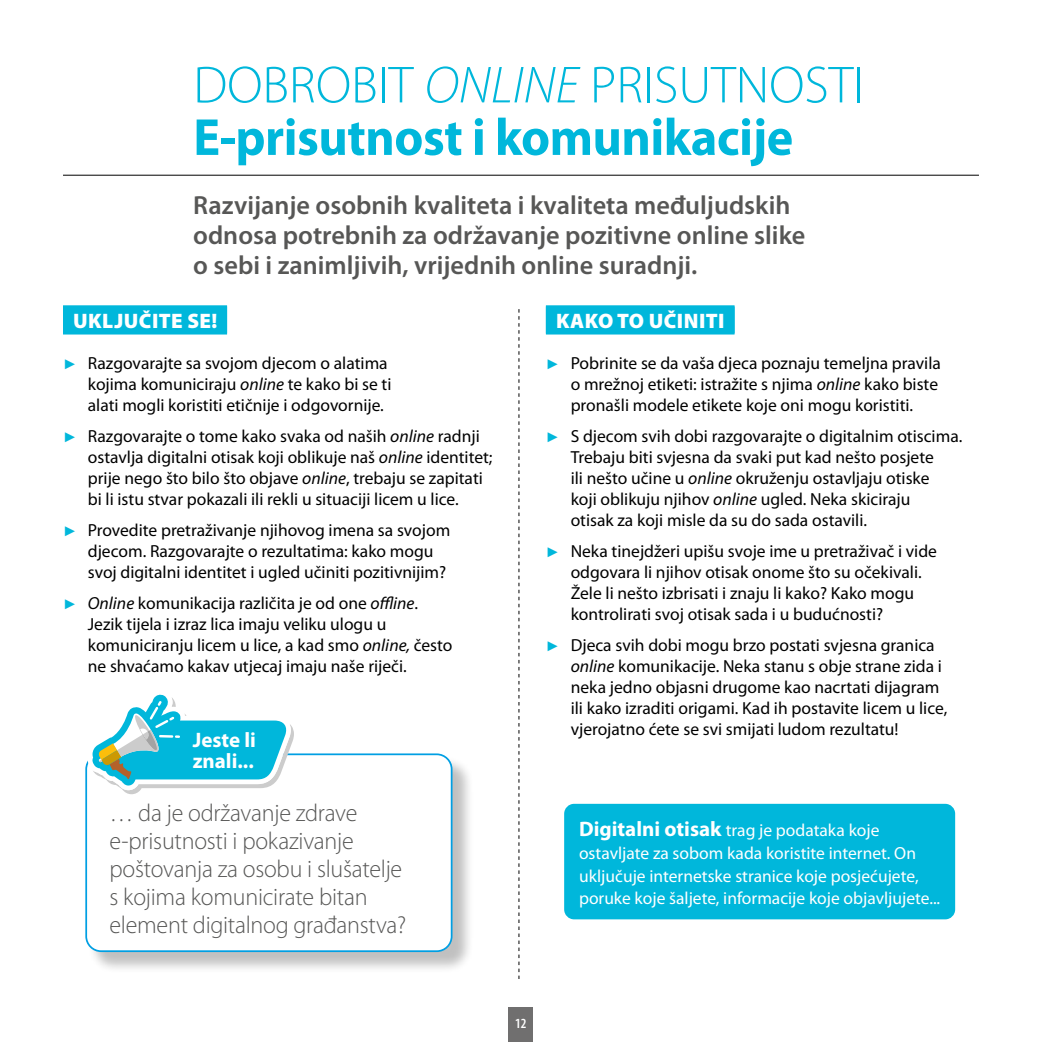
<style>
.page{position:relative;width:1042px;height:1042px;background:#fff}
.page>*{position:absolute;margin:0;border:0;box-sizing:border-box;transform-origin:0 0}
.t1{font:700 52.5px/52.5px "Myriad Pro";letter-spacing:-.01em;color:#00b7db;scale:.96 1}
.t2{font:600 26.25px/29.8px "Myriad Pro";color:#575756}
.t3{font:300 24.5px/28px "Myriad Pro";letter-spacing:-.01em;color:#575756}
.t4{font:900 21px "Myriad Pro";letter-spacing:.02em;color:#fff}
.t5{font:700 21px/21px "Myriad Pro";color:#fff}
.t6{font:17.5px/21px "Myriad Pro";color:#000}
.t7{font:17.5px/22.8px "Myriad Pro";color:#fff}
.t8{font:600 condensed 14px "Myriad Pro";color:#fff}
.s1{font-weight:300}
.s2{font-weight:300;font-style:italic}
.s3{font-family:"Arial";font-size:14px;color:#00b7db}
.s4{font-style:italic}
.s5{font-weight:700;font-size:21px}
</style>
<div class="page">
<div style="left:508px;top:1007px;width:25px;height:35px;background:#706f6f"></div>
<div style="left:63px;top:305px;width:164px;height:28px;background:#4ecde6"></div>
<div style="left:63px;top:306px;width:164px;height:28px;background:#00b7db"></div>
<div style="left:546px;top:305px;width:188px;height:28px;background:#4ecde6"></div>
<div style="left:546px;top:306px;width:188px;height:28px;background:#00b7db"></div>
<hr style="left:63px;top:175px;width:916px;height:1px;background:#000">
<svg style="left:518px;top:309px;width:1px;height:670px"></svg>
<div style="left:564px;top:804px;width:391px;height:115px;background:#00b7db;border-radius:10px"></div>
<div style="left:87px;top:755px;width:387px;height:219px;background:#000;opacity:.25"></div>
<div style="left:86px;top:754px;width:366px;height:197px;background:#fff;border-radius:15px"></div>
<div style="left:85px;top:753px;width:367px;height:199px;border:2px solid #009fe3;border-radius:15px"></div>
<svg style="left:88px;top:694px;width:206px;height:100px"></svg>
<h1 class="t1" style="left:193px;top:57px;width:700px"><span class="s1">DOBROBIT</span> <span class="s2">ONLINE</span> <span class="s1">PRISUTNOSTI<br></span>E-prisutnost i komunikacije</h1>
<h2 class="t2" style="left:193px;top:190px;width:613px">Razvijanje osobnih kvaliteta i kvaliteta međuljudskih odnosa potrebnih za održavanje pozitivne online slike o sebi i zanimljivih, vrijednih online suradnji.</h2>
<p class="t4" style="left:73px;top:307px;width:146px">UKLJUČITE SE!</p>
<p class="t6" style="left:88px;top:352px;width:305px;text-indent:-25px"><span class="s3">►</span> Razgovarajte sa svojom djecom o alatima kojima komuniciraju <span class="s4">online</span> te kako bi se ti alati mogli koristiti etičnije i odgovornije.</p>
<p class="t6" style="left:88px;top:425px;width:406px;text-indent:-25px"><span class="s3">►</span> Razgovarajte o tome kako svaka od naših <span class="s4">online</span> radnji ostavlja digitalni otisak koji oblikuje naš <span class="s4">online</span> identitet; prije nego što bilo što objave <span class="s4">online</span>, trebaju se zapitati bi li istu stvar pokazali ili rekli u situaciji licem u lice.</p>
<p class="t6" style="left:88px;top:519px;width:364px;text-indent:-25px"><span class="s3">►</span> Provedite pretraživanje njihovog imena sa svojom djecom. Razgovarajte o rezultatima: kako mogu svoj digitalni identitet i ugled učiniti pozitivnijim?</p>
<p class="t6" style="left:88px;top:592px;width:366px;text-indent:-25px"><span class="s3">►</span> <span class="s4">Online</span> komunikacija različita je od one <span class="s4">offline</span>.<br>Jezik tijela i izraz lica imaju veliku ulogu u komuniciranju licem u lice, a kad smo <span class="s4">online,</span> često ne shvaćamo kakav utjecaj imaju naše riječi.</p>
<p class="t5" style="left:193px;top:729px;width:65px">Jeste li znali...</p>
<h3 class="t3" style="left:110px;top:799px;width:298px">… da je održavanje zdrave e-prisutnosti i pokazivanje poštovanja za osobu i slušatelje s kojima komunicirate bitan element digitalnog građanstva?</h3>
<p class="t4" style="left:556px;top:307px;width:170px">KAKO TO UČINITI</p>
<p class="t6" style="left:571px;top:352px;width:372px;text-indent:-25px"><span class="s3">►</span> Pobrinite se da vaša djeca poznaju temeljna pravila o mrežnoj etiketi: istražite s njima <span class="s4">online</span> kako biste pronašli modele etikete koje oni mogu koristiti.</p>
<p class="t6" style="left:571px;top:425px;width:393px;text-indent:-25px"><span class="s3">►</span> S djecom svih dobi razgovarajte o digitalnim otiscima.<br>Trebaju biti svjesna da svaki put kad nešto posjete<br>ili nešto učine u <span class="s4">online</span> okruženju ostavljaju otiske<br>koji oblikuju njihov <span class="s4">online</span> ugled. Neka skiciraju<br>otisak za koji misle da su do sada ostavili.</p>
<p class="t6" style="left:571px;top:540px;width:368px;text-indent:-25px"><span class="s3">►</span> Neka tinejdžeri upišu svoje ime u pretraživač i vide odgovara li njihov otisak onome što su očekivali.<br>Žele li nešto izbrisati i znaju li kako? Kako mogu kontrolirati svoj otisak sada i u budućnosti?</p>
<p class="t6" style="left:571px;top:634px;width:378px;text-indent:-25px"><span class="s3">►</span> Djeca svih dobi mogu brzo postati svjesna granica <span class="s4">online</span> komunikacije. Neka stanu s obje strane zida i neka jedno objasni drugome kao nacrtati dijagram ili kako izraditi origami. Kad ih postavite licem u lice, vjerojatno ćete se svi smijati ludom rezultatu!</p>
<p class="t7" style="left:579px;top:818px;width:363px"><span class="s5">Digitalni otisak</span> trag je podataka koje ostavljate za sobom kada koristite internet. On uključuje internetske stranice koje posjećujete, poruke koje šaljete, informacije koje objavljujete...</p>
<p class="t8" style="left:515px;top:1015px;width:13px">12</p>
</div>
